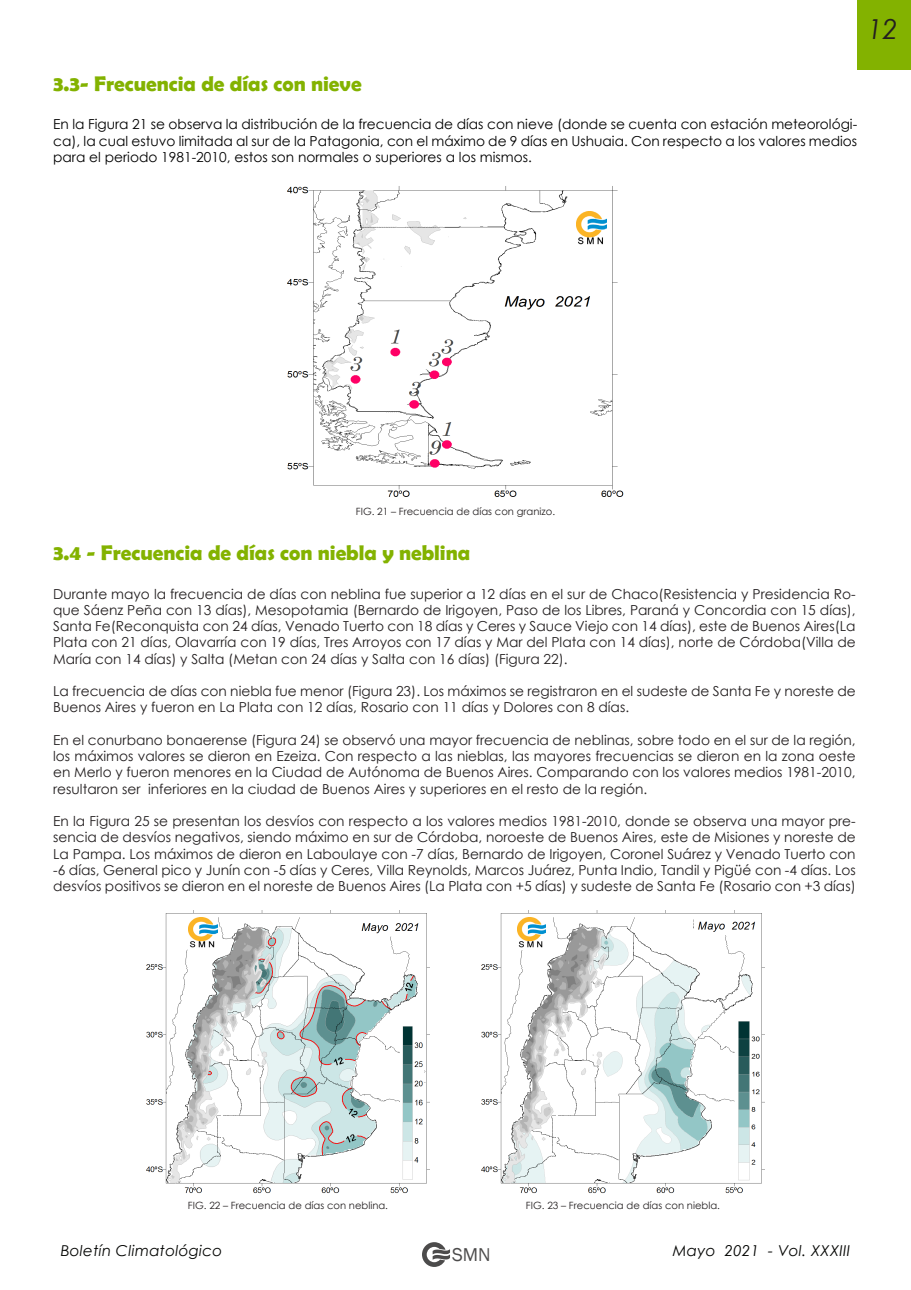
<style>
.page{position:relative;width:911px;height:1290px;background:#fff}
.page>*{position:absolute;margin:0;border:0;box-sizing:border-box;transform-origin:0 0}
.t1{font:italic 27.5px "Century Gothic";color:#231f20}
.t2{font:700 21.25px "Berlin Sans FB Demi";color:#83b200}
.t3{font:19.12px "Franklin Gothic";color:#4c4b4b}
.t4{font:italic 15px "Century Gothic";letter-spacing:.02em;color:#040503}
.t5{font:13.75px/16.2px "Century Gothic";color:#231f20;text-align:justify}
.t6{font:13.75px/16.2px "Century Gothic";color:#000;text-align:justify}
.t7{font:10px "Century Gothic";color:#231f20}
</style>
<div class="page">
<svg style="left:422px;top:1242px;width:28px;height:25px"></svg>
<div style="left:857px;top:0;width:54px;height:70px;background:#83b200"></div>
<img style="left:287px;top:186px;width:337px;height:311px">
<img style="left:576px;top:211px;width:30px;height:36px">
<img style="left:146px;top:910px;width:284px;height:284px">
<img style="left:189px;top:918px;width:28px;height:32px">
<img style="left:481px;top:910px;width:283px;height:284px">
<img style="left:517px;top:918px;width:29px;height:32px">
<p class="t2" style="left:53px;top:71px;width:310px">3.3- Frecuencia de días con nieve</p>
<p class="t6" style="left:53px;top:116px;width:805px">En la Figura 21 se observa la distribución de la frecuencia de días con nieve (donde se cuenta con estación meteorológi&shy;ca), la cual estuvo limitada al sur de la Patagonia, con el máximo de 9 días en Ushuaia. Con respecto a los valores medios para el periodo 1981-2010, estos son normales o superiores a los mismos.</p>
<h1 class="t1" style="left:867px;top:10px;width:32px">12</h1>
<p class="t7" style="left:356px;top:505px;width:201px">FIG. 21 – Frecuencia de días con granizo.</p>
<p class="t2" style="left:53px;top:540px;width:419px">3.4 - Frecuencia de días con niebla y neblina</p>
<p class="t5" style="left:53px;top:585px;width:804px">Durante mayo la frecuencia de días con neblina fue superior a 12 días en el sur de Chaco(Resistencia y Presidencia Ro&shy;que Sáenz Peña con 13 días), Mesopotamia (Bernardo de Irigoyen, Paso de los Libres, Paraná y Concordia con 15 días), Santa Fe(Reconquista con 24 días, Venado Tuerto con 18 días y Ceres y Sauce Viejo con 14 días), este de Buenos Aires(La Plata con 21 días, Olavarría con 19 días, Tres Arroyos con 17 días y Mar del Plata con 14 días), norte de Córdoba(Villa de María con 14 días) y Salta (Metan con 24 días y Salta con 16 días) (Figura 22).</p>
<p class="t5" style="left:53px;top:683px;width:804px">La frecuencia de días con niebla fue menor (Figura 23). Los máximos se registraron en el sudeste de Santa Fe y noreste de<br>Buenos Aires y fueron en La Plata con 12 días, Rosario con 11 días y Dolores con 8 días.</p>
<p class="t5" style="left:53px;top:731px;width:804px">En el conurbano bonaerense (Figura 24) se observó una mayor frecuencia de neblinas, sobre todo en el sur de la región, los máximos valores se dieron en Ezeiza. Con respecto a las nieblas, las mayores frecuencias se dieron en la zona oeste en Merlo y fueron menores en la Ciudad de Autónoma de Buenos Aires. Comparando con los valores medios 1981-2010, resultaron ser inferiores en la ciudad de Buenos Aires y superiores en el resto de la región.</p>
<p class="t5" style="left:53px;top:813px;width:804px">En la Figura 25 se presentan los desvíos con respecto a los valores medios 1981-2010, donde se observa una mayor pre&shy;sencia de desvíos negativos, siendo máximo en sur de Córdoba, noroeste de Buenos Aires, este de Misiones y noreste de La Pampa. Los máximos de dieron en Laboulaye con -7 días, Bernardo de Irigoyen, Coronel Suárez y Venado Tuerto con -6 días, General pico y Junín con -5 días y Ceres, Villa Reynolds, Marcos Juárez, Punta Indio, Tandil y Pigüé con -4 días. Los desvíos positivos se dieron en el noreste de Buenos Aires (La Plata con +5 días) y sudeste de Santa Fe (Rosario con +3 días)</p>
<p class="t7" style="left:188px;top:1199px;width:202px">FIG. 22 – Frecuencia de días con neblina.</p>
<p class="t7" style="left:526px;top:1199px;width:195px">FIG. 23 – Frecuencia de días con niebla.</p>
<p class="t4" style="left:61px;top:1240px;width:163px">Boletín Climatológico</p>
<p class="t4" style="left:673px;top:1240px;width:44px">Mayo</p>
<h3 class="t3" style="left:452px;top:1242px;width:40px">SMN</h3>
<p class="t4" style="left:725px;top:1240px;width:127px">2021 - Vol. XXXIII</p>
</div>
